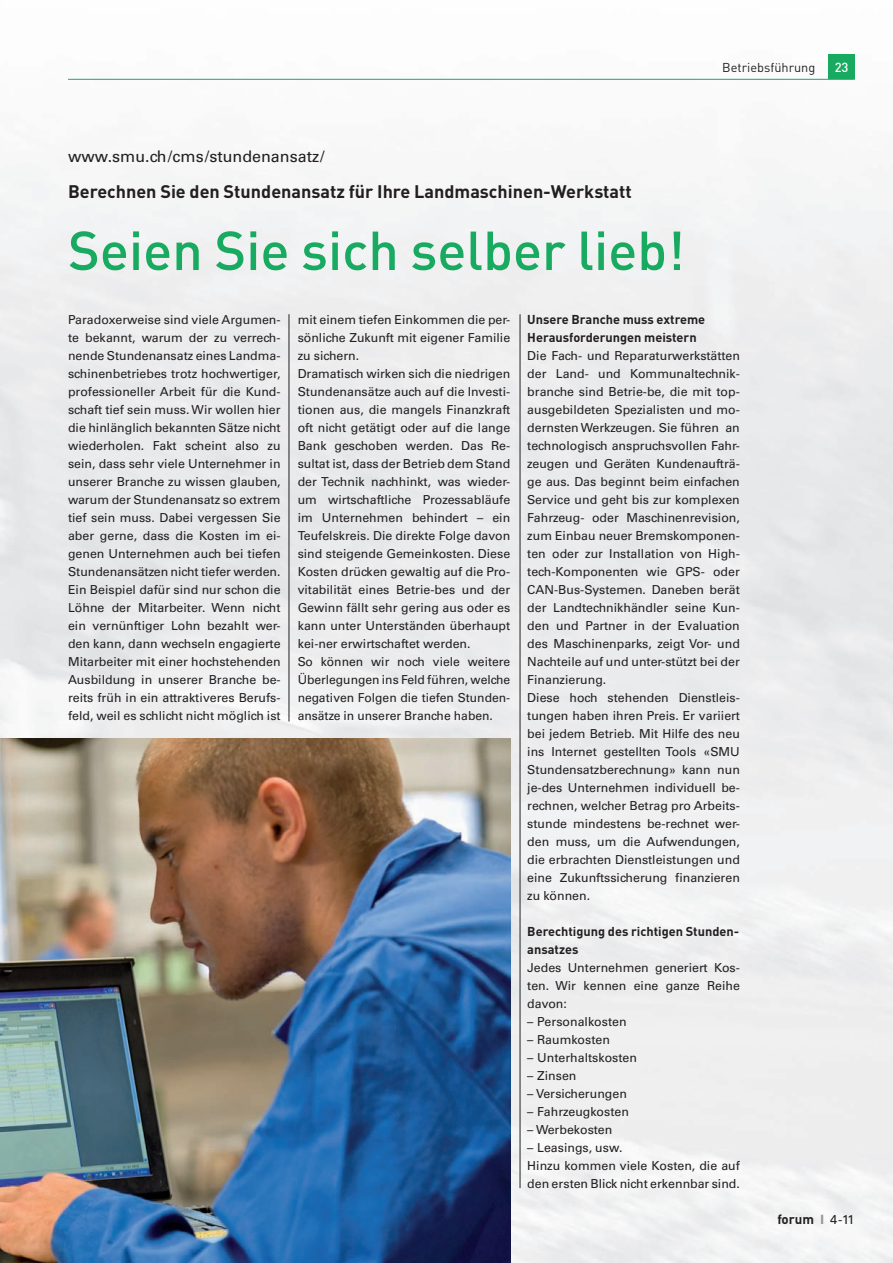
<style>
.page{position:relative;width:893px;height:1263px;background:#fff}
.page>*{position:absolute;margin:0;border:0;box-sizing:border-box;transform-origin:0 0}
.t1{font:500 54px "DIN";color:#18aa60}
.t2{font:700 18px "DIN";color:#231f20}
.t3{font:16.05px "Univers";color:#231f20}
.t4{font:700 13.35px "DIN";color:#231f20}
.t5{font:500 13.05px "DIN";color:#fff}
.t6{font:700 12.75px/18px "DIN";color:#231f20}
.t7{font:12.75px "DIN";color:#231f20}
.t8{font:12.3px/18px "Univers";color:#231f20}
.s1{font-family:"Univers";font-size:12.75px;color:#939598}
.s2{font-family:"Univers";font-weight:400;font-size:12.75px}
</style>
<div class="page">
<div style="left:828px;top:54px;width:27px;height:25px;background:#18aa60"></div>
<hr style="left:68px;top:79px;width:787px;height:1px;background:#18aa60">
<hr style="left:289px;top:314px;width:1px;height:407px;background:#231f20">
<img style="left:0;top:738px;width:511px;height:525px">
<hr style="left:520px;top:314px;width:1px;height:874px;background:#231f20">
<h3 class="t3" style="left:68px;top:147px;width:258px">www.smu.ch/cms/stundenansatz/</h3>
<h2 class="t2" style="left:68px;top:180px;width:565px">Berechnen Sie den Stundenansatz für Ihre Landmaschinen-Werkstatt</h2>
<h1 class="t1" style="left:68px;top:216px;width:618px">Seien Sie sich selber lieb!</h1>
<p class="t7" style="left:722px;top:59px;width:95px">Betriebsführung</p>
<p class="t5" style="left:835px;top:59px;width:15px">23</p>
<p class="t8" style="left:68px;top:311px;width:214px;text-align:justify">Paradoxerweise sind viele Argumen&shy;te bekannt, warum der zu verrech&shy;nende Stundenansatz eines Landma&shy;schinenbetriebes trotz hochwertiger, professioneller Arbeit für die Kund&shy;schaft tief sein muss. Wir wollen hier die hinlänglich bekannten Sätze nicht wiederholen. Fakt scheint also zu sein, dass sehr viele Unternehmer in unserer Branche zu wissen glauben, warum der Stundenansatz so extrem tief sein muss. Dabei vergessen Sie aber gerne, dass die Kosten im ei&shy;genen Unternehmen auch bei tiefen Stundenansätzen nicht tiefer werden.<br>Ein Beispiel dafür sind nur schon die Löhne der Mitarbeiter. Wenn nicht ein vernünftiger Lohn bezahlt wer&shy;den kann, dann wechseln engagierte Mitarbeiter mit einer hochstehenden Ausbildung in unserer Branche be&shy;reits früh in ein attraktiveres Berufs&shy;feld, weil es schlicht nicht möglich ist</p>
<p class="t8" style="left:298px;top:311px;width:214px">mit einem tiefen Einkommen die per&shy;sönliche Zukunft mit eigener Familie zu sichern.<br>Dramatisch wirken sich die niedrigen Stundenansätze auch auf die Investi&shy;tionen aus, die mangels Finanzkraft oft nicht getätigt oder auf die lange Bank geschoben werden. Das Re&shy;sultat ist, dass der Betrieb dem Stand der Technik nachhinkt, was wieder&shy;um wirtschaftliche Prozessabläufe im Unternehmen behindert – ein Teufelskreis. Die direkte Folge davon sind steigende Gemeinkosten. Diese Kosten drücken gewaltig auf die Pro&shy;vitabilität eines Betrie-bes und der Gewinn fällt sehr gering aus oder es kann unter Unterständen überhaupt kei-ner erwirtschaftet werden.<br>So können wir noch viele weitere Überlegungen ins Feld führen, welche negativen Folgen die tiefen Stunden&shy;ansätze in unserer Branche haben.</p>
<p class="t6" style="left:527px;top:310px;width:179px">Unsere Branche muss extreme<br>Herausforderungen meistern</p>
<p class="t8" style="left:527px;top:347px;width:214px">Die Fach- und Reparaturwerkstätten der Land- und Kommunaltechnik&shy;branche sind Betrie-be, die mit top&shy;ausgebildeten Spezialisten und mo&shy;dernsten Werkzeugen. Sie führen an technologisch anspruchsvollen Fahr&shy;zeugen und Geräten Kundenaufträ&shy;ge aus. Das beginnt beim einfachen Service und geht bis zur komplexen Fahrzeug- oder Maschinenrevision, zum Einbau neuer Bremskomponen&shy;ten oder zur Installation von High&shy;tech-Komponenten wie GPS- oder CAN-Bus-Systemen. Daneben berät der Landtechnikhändler seine Kun&shy;den und Partner in der Evaluation des Maschinenparks, zeigt Vor- und Nachteile auf und unter-stützt bei der Finanzierung.<br>Diese hoch stehenden Dienstleis&shy;tungen haben ihren Preis. Er variiert bei jedem Betrieb. Mit Hilfe des neu ins Internet gestellten Tools «SMU Stundensatzberechnung» kann nun je-des Unternehmen individuell be&shy;rechnen, welcher Betrag pro Arbeits&shy;stunde mindestens be-rechnet wer&shy;den muss, um die Aufwendungen, die erbrachten Dienstleistungen und eine Zukunftssicherung finanzieren zu können.</p>
<p class="t6" style="left:527px;top:922px;width:213px">Berechtigung des richtigen Stunden&shy;ansatzes</p>
<p class="t8" style="left:527px;top:959px;width:214px;text-align:justify">Jedes Unternehmen generiert Kos&shy;ten. Wir kennen eine ganze Reihe davon:</p>
<p class="t8" style="left:527px;top:1013px;width:101px">– Personalkosten</p>
<p class="t8" style="left:527px;top:1031px;width:84px">– Raumkosten</p>
<p class="t8" style="left:527px;top:1049px;width:111px">– Unterhaltskosten</p>
<p class="t8" style="left:527px;top:1067px;width:51px">– Zinsen</p>
<p class="t8" style="left:527px;top:1085px;width:101px">– Versicherungen</p>
<p class="t8" style="left:527px;top:1103px;width:103px">– Fahrzeugkosten</p>
<p class="t8" style="left:527px;top:1121px;width:87px">– Werbekosten</p>
<p class="t8" style="left:527px;top:1139px;width:214px">– Leasings, usw.<br>Hinzu kommen viele Kosten, die auf den ersten Blick nicht erkennbar sind.</p>
<p class="t4" style="left:777px;top:1210px;width:79px">forum <span class="s1">I</span> <span class="s2">4-11</span></p>
</div>
